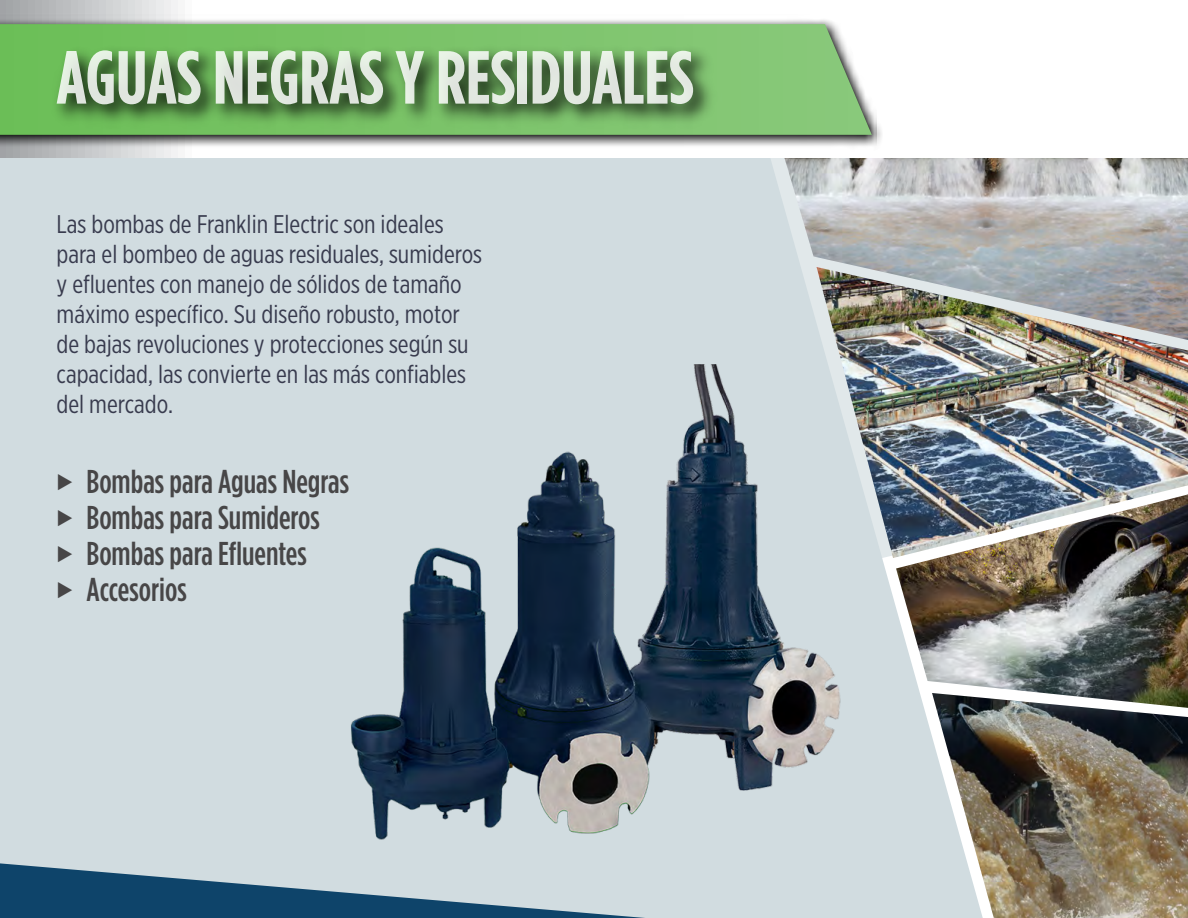
<style>
.page{position:relative;width:1188px;height:918px;background:#fff}
.page>*{position:absolute;margin:0;border:0;box-sizing:border-box;transform-origin:0 0}
.t1{font:700 75px "Gotham Condensed";color:rgb(255 255 255/.85)}
.t2{font:500 33px/36px "Gotham Condensed";color:#474647}
.t3{font:25.5px/30px "Gotham X Narrow";color:#383b4e}
</style>
<div class="page">
<div style="left:0;top:158px;width:932px;height:760px;background:#d1dce0"></div>
<svg style="left:0;top:762px;width:887px;height:156px;background:#a9bdc8"></svg>
<img style="left:896px;top:558px;width:292px;height:151px">
<img style="left:734px;top:158px;width:454px;height:185px">
<img style="left:932px;top:693px;width:256px;height:225px">
<img style="left:817px;top:267px;width:371px;height:291px">
<img style="left:0;top:14px;width:882px;height:138px">
<svg style="left:0;top:24px;width:872px;height:111px;background:#88c779"></svg>
<img style="left:46px;top:29px;width:676px;height:120px">
<img style="left:313px;top:349px;width:557px;height:504px">
<svg style="left:58px;top:473px;width:14px;height:53px"></svg>
<svg style="left:58px;top:545px;width:14px;height:53px"></svg>
<h1 class="t1" style="left:57px;top:33px;width:639px">AGUAS NEGRAS Y RESIDUALES</h1>
<p class="t3" style="left:57px;top:209px;width:427px">Las bombas de Franklin Electric son ideales para el bombeo de aguas residuales, sumideros y efluentes con manejo de sólidos de tamaño máximo específico. Su diseño robusto, motor de bajas revoluciones y protecciones según su capacidad, las convierte en las más confiables del mercado.</p>
<p class="t2" style="left:87px;top:464px;width:264px">Bombas para Aguas Negras<br>Bombas para Sumideros<br>Bombas para Efluentes<br>Accesorios</p>
</div>
